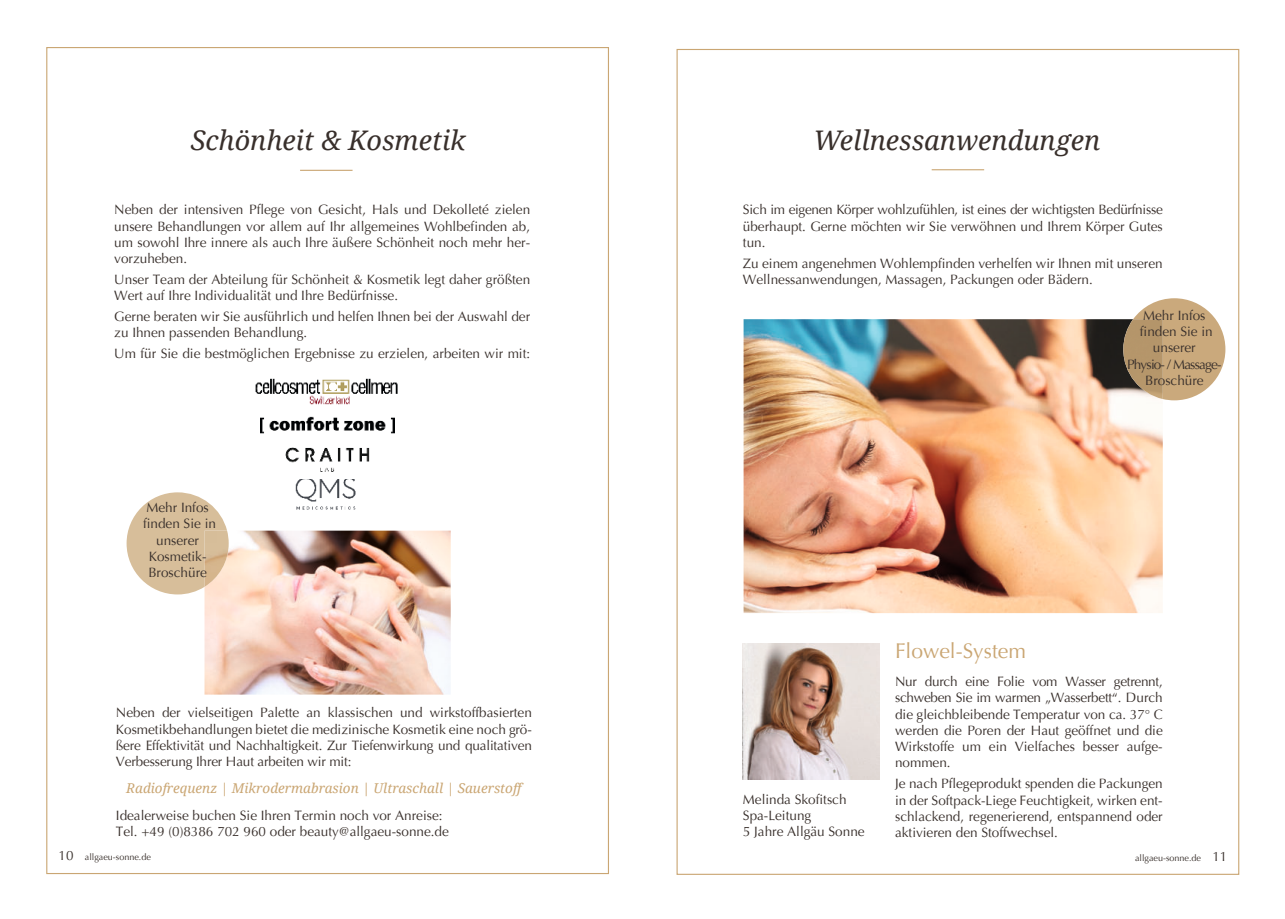
<style>
.page{position:relative;width:1285px;height:919px;background:#fff}
.page>*{position:absolute;margin:0;border:0;box-sizing:border-box;transform-origin:0 0}
.t1{font:italic 27px "Noto Serif";color:#382f2b}
.t2{font:21px "Optima";color:#caa673}
.t3{font:13.5px/16.2px "Optima";color:#382f2b;text-align:justify}
.t4{font:italic 13.5px "Noto Serif";color:#caa673}
.t5{font:9px "Optima";color:#382f2b}
.s1{font-size:13.5px}
</style>
<div class="page">
<hr style="left:931px;top:169px;width:52px;height:1px;background:#caa673">
<hr style="left:300px;top:170px;width:52px;height:1px;background:#caa673">
<img style="left:255px;top:378px;width:143px;height:27px">
<img style="left:295px;top:479px;width:61px;height:31px">
<img style="left:260px;top:416px;width:135px;height:18px">
<img style="left:204px;top:530px;width:246px;height:164px">
<img style="left:743px;top:319px;width:419px;height:294px">
<img style="left:742px;top:643px;width:137px;height:136px">
<svg style="left:126px;top:492px;width:101px;height:102px"></svg>
<img style="left:204px;top:530px;width:25px;height:56px">
<svg style="left:1132px;top:298px;width:93px;height:102px"></svg>
<img style="left:1123px;top:319px;width:39px;height:80px">
<img style="left:285px;top:447px;width:85px;height:25px">
<h1 class="t1" style="left:191px;top:129px;width:276px">Schönheit &amp; Kosmetik</h1>
<p class="t3" style="left:114px;top:203px;width:417px">Neben der intensiven Pflege von Gesicht, Hals und Dekolleté zielen unsere Behandlungen vor allem auf Ihr allgemeines Wohlbefinden ab, um sowohl Ihre innere als auch Ihre äußere Schönheit noch mehr her&shy;vorzuheben.</p>
<p class="t3" style="left:114px;top:272px;width:417px">Unser Team der Abteilung für Schönheit &amp; Kosmetik legt daher größten<br>Wert auf Ihre Individualität und Ihre Bedürfnisse.</p>
<p class="t3" style="left:114px;top:310px;width:417px">Gerne beraten wir Sie ausführlich und helfen Ihnen bei der Auswahl der zu Ihnen passenden Behandlung.</p>
<p class="t3" style="left:114px;top:347px;width:417px">Um für Sie die bestmöglichen Ergebnisse zu erzielen, arbeiten wir mit:</p>
<p class="t3" style="left:143px;top:501px;width:74px;text-align:center">Mehr Infos finden Sie in unserer<br>Kosmetik-<br>Broschüre</p>
<h1 class="t1" style="left:813px;top:129px;width:288px">Wellnessanwendungen</h1>
<p class="t3" style="left:742px;top:203px;width:421px">Sich im eigenen Körper wohlzufühlen, ist eines der wichtigsten Bedürfnisse überhaupt. Gerne möchten wir Sie verwöhnen und Ihrem Körper Gutes tun.</p>
<p class="t3" style="left:742px;top:256px;width:421px">Zu einem angenehmen Wohlempfinden verhelfen wir Ihnen mit unseren<br>Wellnessanwendungen, Massagen, Packungen oder Bädern.</p>
<p class="t3" style="left:1126px;top:308px;width:96px;text-align:center">Mehr Infos finden Sie in unserer<br>Physio- / Massage-<br>Broschüre</p>
<h2 class="t2" style="left:894px;top:642px;width:132px">Flowel-System</h2>
<p class="t3" style="left:894px;top:674px;width:269px">Nur durch eine Folie vom Wasser getrennt, schweben Sie im warmen „Wasserbett“. Durch die gleichbleibende Temperatur von ca. 37° C werden die Poren der Haut geöffnet und die Wirkstoffe um ein Vielfaches besser aufge&shy;nommen.</p>
<p class="t3" style="left:894px;top:776px;width:269px">Je nach Pflegeprodukt spenden die Packungen in der Softpack-Liege Feuchtigkeit, wirken ent&shy;schlackend, regenerierend, entspannend oder aktivieren den Stoffwechsel.</p>
<p class="t3" style="left:116px;top:706px;width:417px">Neben der vielseitigen Palette an klassischen und wirkstoffbasierten Kosmetikbehandlungen bietet die medizinische Kosmetik eine noch grö&shy;ßere Effektivität und Nachhaltigkeit. Zur Tiefenwirkung und qualitativen Verbesserung Ihrer Haut arbeiten wir mit:</p>
<p class="t4" style="left:126px;top:782px;width:397px">Radiofrequenz | Mikrodermabrasion | Ultraschall | Sauerstoff</p>
<p class="t3" style="left:116px;top:808px;width:334px">Idealerweise buchen Sie Ihren Termin noch vor Anreise:<br>Tel. +49 (0)8386 702 960 oder beauty@allgaeu-sonne.de</p>
<p class="t5" style="left:59px;top:852px;width:94px"><span class="s1">10</span> allgaeu-sonne.de</p>
<p class="t5" style="left:1134px;top:854px;width:94px">allgaeu-sonne.de <span class="s1">11</span></p>
<p class="t3" style="left:742px;top:792px;width:123px;text-align:left">Melinda Skofitsch<br>Spa-Leitung<br>5 Jahre Allgäu Sonne</p>
</div>
